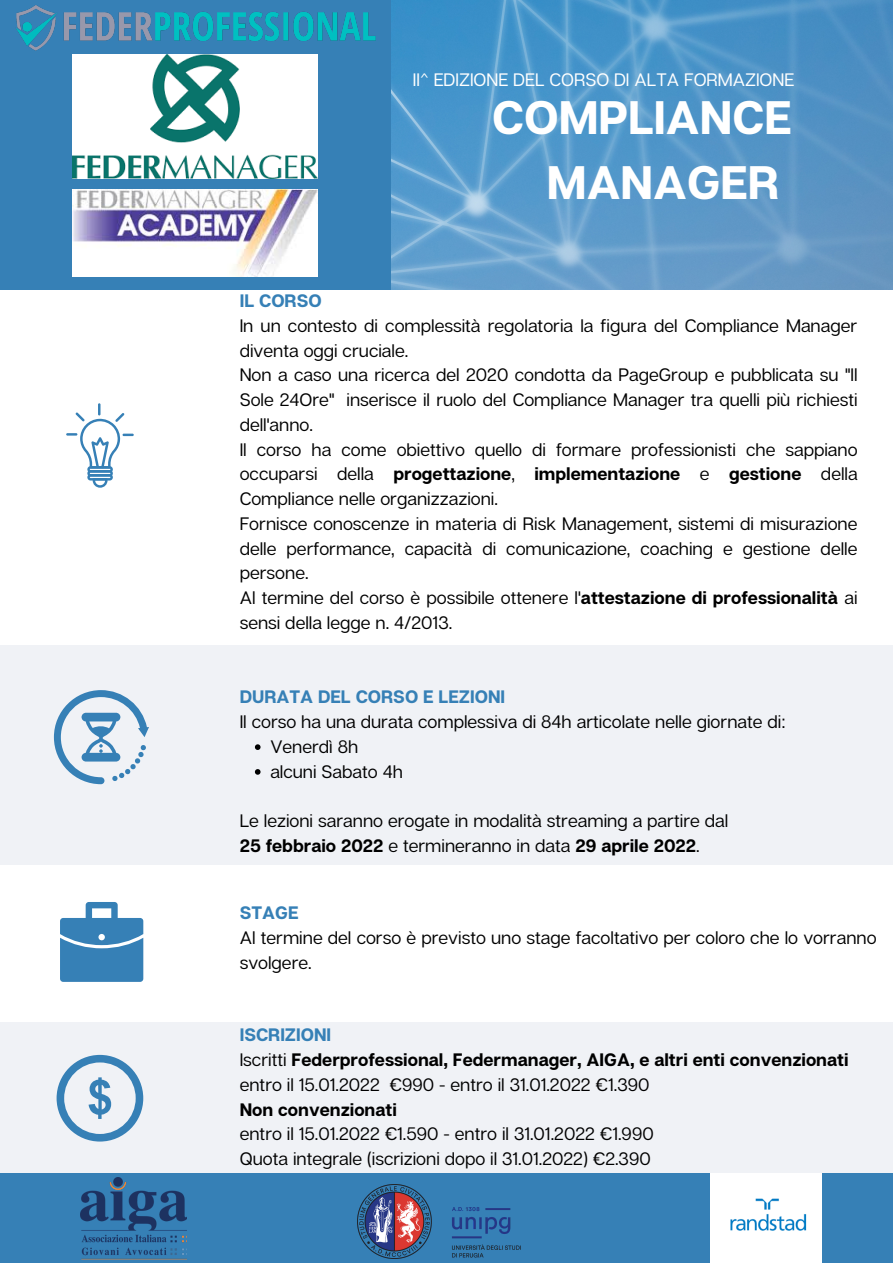
<style>
.page{position:relative;width:893px;height:1263px;background:#fff}
.page>*{position:absolute;margin:0;border:0;box-sizing:border-box;transform-origin:0 0}
.t1{font:700 46.88px "Articulat CF";color:#fff}
.t2{font:18px/24.8px "Articulat CF";color:#000}
.t3{font:700 18px "Articulat CF";color:#000}
.t4{font:700 18px "Articulat CF";color:#3680b6}
.t5{font:18px "Articulat CF";color:#fff}
.s1{font-weight:700}
.s2{font-weight:400}
</style>
<div class="page">
<div style="left:0;top:645px;width:893px;height:220px;background:#f0f2f6"></div>
<img style="left:390px;top:0;width:503px;height:290px">
<div style="left:0;top:1022px;width:893px;height:152px;background:#f0f2f6"></div>
<svg style="left:66px;top:403px;width:68px;height:85px"></svg>
<svg style="left:54px;top:690px;width:95px;height:94px"></svg>
<svg style="left:60px;top:902px;width:83px;height:80px"></svg>
<svg style="left:57px;top:1055px;width:86px;height:86px"></svg>
<svg style="left:255px;top:744px;width:5px;height:6px"></svg>
<svg style="left:255px;top:769px;width:5px;height:6px"></svg>
<div style="left:0;top:0;width:390px;height:290px;background:#3680b6"></div>
<img style="left:16px;top:5px;width:360px;height:46px">
<img style="left:73px;top:190px;width:244px;height:87px">
<img style="left:73px;top:54px;width:244px;height:125px">
<div style="left:0;top:1173px;width:893px;height:90px;background:#3680b6"></div>
<img style="left:357px;top:1184px;width:163px;height:74px">
<img style="left:80px;top:1178px;width:107px;height:81px">
<img style="left:711px;top:1173px;width:110px;height:90px">
<p class="t5" style="left:413px;top:68px;width:383px">II^ EDIZIONE DEL CORSO DI ALTA FORMAZIONE</p>
<p class="t1" style="left:492px;top:89px;width:301px">COMPLIANCE</p>
<p class="t1" style="left:547px;top:153px;width:234px">MANAGER</p>
<p class="t4" style="left:240px;top:289px;width:83px">IL CORSO</p>
<p class="t2" style="left:240px;top:313px;width:619px">In un contesto di complessità regolatoria la figura del Compliance Manager diventa oggi cruciale.</p>
<p class="t2" style="left:240px;top:362px;width:619px;text-align:justify">Non a caso una ricerca del 2020 condotta da PageGroup e pubblicata su "Il Sole 24Ore" inserisce il ruolo del Compliance Manager tra quelli più richiesti dell'anno.</p>
<p class="t2" style="left:240px;top:436px;width:619px;text-align:justify">Il corso ha come obiettivo quello di formare professionisti che sappiano occuparsi della <span class="s1">progettazione</span>, <span class="s1">implementazione</span> e <span class="s1">gestione</span> della Compliance nelle organizzazioni.</p>
<p class="t2" style="left:240px;top:511px;width:619px;text-align:justify">Fornisce conoscenze in materia di Risk Management, sistemi di misurazione delle performance, capacità di comunicazione, coaching e gestione delle persone.</p>
<p class="t2" style="left:240px;top:585px;width:619px">Al termine del corso è possibile ottenere l'<span class="s1">attestazione di professionalità</span> ai sensi della legge n. 4/2013.</p>
<p class="t4" style="left:240px;top:686px;width:267px">DURATA DEL CORSO E LEZIONI</p>
<p class="t2" style="left:240px;top:709px;width:547px">Il corso ha una durata complessiva di 84h articolate nelle giornate di:</p>
<p class="t2" style="left:270px;top:733px;width:89px">Venerdì 8h</p>
<p class="t2" style="left:270px;top:758px;width:134px">alcuni Sabato 4h</p>
<p class="t2" style="left:240px;top:808px;width:490px">Le lezioni saranno erogate in modalità streaming a partire dal</p>
<p class="t3" style="left:240px;top:834px;width:461px">25 febbraio 2022 <span class="s2">e termineranno in data</span> 29 aprile 2022<span class="s2">.</span></p>
<p class="t4" style="left:240px;top:902px;width:60px">STAGE</p>
<p class="t2" style="left:240px;top:925px;width:638px">Al termine del corso è previsto uno stage facoltativo per coloro che lo vorranno svolgere.</p>
<p class="t4" style="left:240px;top:1023px;width:93px">ISCRIZIONI</p>
<p class="t3" style="left:240px;top:1048px;width:610px"><span class="s2">Iscritti</span> Federprofessional, Federmanager, AIGA, e altri enti convenzionati</p>
<p class="t2" style="left:240px;top:1071px;width:411px">entro il 15.01.2022 €990 - entro il 31.01.2022 €1.390</p>
<p class="t3" style="left:240px;top:1098px;width:159px">Non convenzionati</p>
<p class="t2" style="left:240px;top:1121px;width:415px">entro il 15.01.2022 €1.590 - entro il 31.01.2022 €1.990</p>
<p class="t2" style="left:240px;top:1146px;width:412px">Quota integrale (iscrizioni dopo il 31.01.2022) €2.390</p>
</div>
